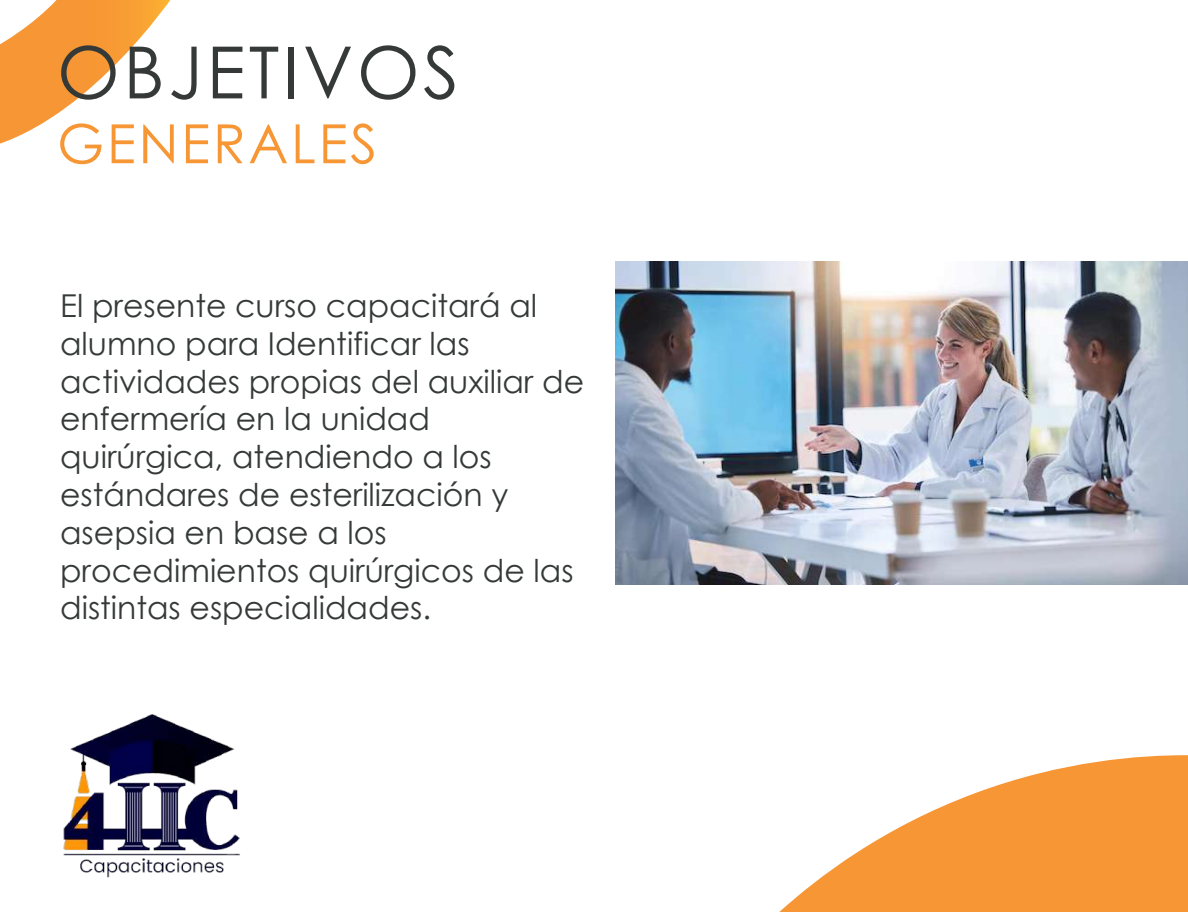
<style>
.page{position:relative;width:1188px;height:912px;background:#fff}
.page>*{position:absolute;margin:0;border:0;box-sizing:border-box;transform-origin:0 0}
.t1{font:72px "Century Gothic";letter-spacing:.05em;color:#353a38}
.t2{font:54px "Century Gothic";letter-spacing:.05em;color:#f79634}
.t3{font:31.5px/37.8px "Century Gothic";color:#353a38}
</style>
<div class="page">
<svg style="left:0;top:0;width:170px;height:144px"></svg>
<img style="left:63px;top:714px;width:177px;height:164px">
<svg style="left:779px;top:755px;width:409px;height:157px;fill:#f79634"></svg>
<img style="left:615px;top:261px;width:573px;height:323px">
<h1 class="t1" style="left:57px;top:22px;width:403px">OBJETIVOS</h1>
<h2 class="t2" style="left:57px;top:106px;width:322px">GENERALES</h2>
<p class="t3" style="left:60px;top:286px;width:526px">El presente curso capacitará al alumno para Identificar las actividades propias del auxiliar de enfermería en la unidad quirúrgica, atendiendo a los estándares de esterilización y asepsia en base a los procedimientos quirúrgicos de las distintas especialidades.</p>
</div>
